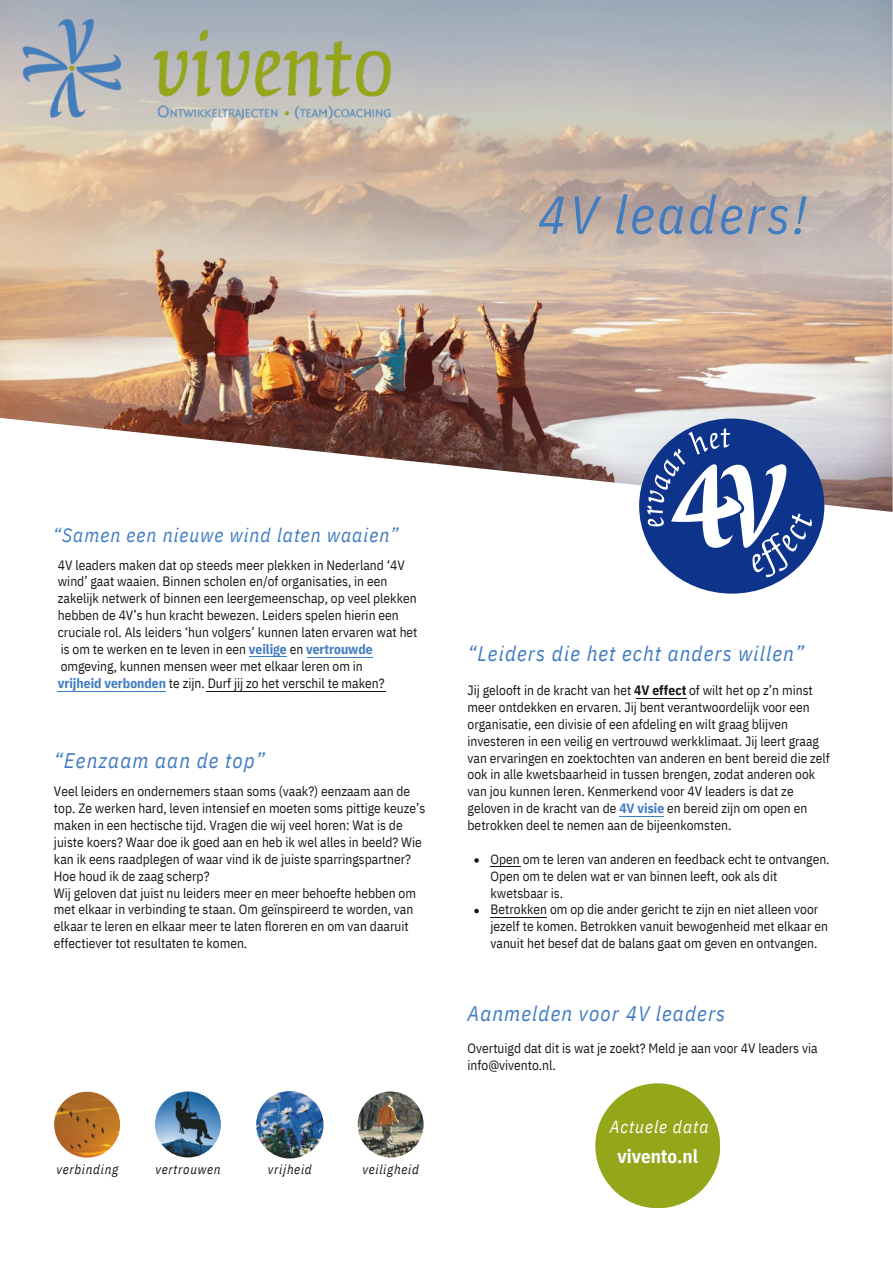
<style>
.page{position:relative;width:893px;height:1264px;background:#fff}
.page>*{position:absolute;margin:0;border:0;box-sizing:border-box;transform-origin:0 0}
.t1{font:italic 53.25px "IBM Plex Sans Cond";letter-spacing:.055em;color:#407cc2}
.t2{font:italic 21px "IBM Plex Sans Cond";letter-spacing:.055em;color:#407cc2}
.t3{font:italic 19.5px "IBM Plex Sans Cond";letter-spacing:.055em;color:#407cc2}
.t4{font:700 18.9px "IBM Plex Sans Cond";color:#fff}
.t5{font:italic 17.4px "IBM Plex Sans Cond";letter-spacing:.055em;color:#fff}
.t6{font:13.5px/16.8px "IBM Plex Sans Cond";color:#171615}
.t7{font:italic 13.05px "IBM Plex Sans Cond";letter-spacing:.055em;color:#171615}
.s1{font-weight:700;color:#407cc2}
.s2{font-weight:700}
</style>
<div class="page">
<img style="left:0;top:0;width:892px;height:512px">
<hr style="left:206px;top:691px;width:179px;height:1px;background:#171615">
<hr style="left:250px;top:656px;width:37px;height:1px;background:#407cc2">
<hr style="left:307px;top:657px;width:65px;height:1px;background:#407cc2">
<hr style="left:58px;top:691px;width:108px;height:1px;background:#407cc2">
<svg style="left:474px;top:858px;width:5px;height:4px"></svg>
<svg style="left:474px;top:908px;width:5px;height:5px"></svg>
<hr style="left:490px;top:866px;width:30px;height:1px;background:#171615">
<hr style="left:490px;top:917px;width:57px;height:1px;background:#171615">
<hr style="left:619px;top:816px;width:45px;height:1px;background:#407cc2">
<div style="left:595px;top:1083px;width:125px;height:125px;background:#94a71b;border-radius:50%"></div>
<hr style="left:636px;top:698px;width:50px;height:1px;background:#171615">
<svg style="left:357px;top:1091px;width:67px;height:67px"></svg>
<svg style="left:155px;top:1091px;width:66px;height:67px"></svg>
<svg style="left:54px;top:1091px;width:67px;height:67px"></svg>
<img style="left:256px;top:1091px;width:67px;height:67px;border-radius:50%">
<img style="left:1px;top:0;width:437px;height:133px">
<svg style="left:639px;top:418px;width:185px;height:175px"></svg>
<p class="t1" style="left:537px;top:179px;width:270px">4V leaders!</p>
<p class="t3" style="left:53px;top:522px;width:347px">“Samen een nieuwe wind laten waaien”</p>
<p class="t6" style="left:58px;top:556px;width:361px">4V leaders maken dat op steeds meer plekken in Nederland ‘4V wind’ gaat waaien. Binnen scholen en/of organisaties, in een zakelijk netwerk of binnen een leergemeenschap, op veel plekken hebben de 4V’s hun kracht bewezen. Leiders spelen hierin een cruciale rol. Als leiders ‘hun volgers’ kunnen laten ervaren wat het is om te werken en te leven in een <span class="s1">veilige</span> en <span class="s1">vertrouwde </span>omgeving, kunnen mensen weer met elkaar leren om in</p>
<p class="t6" style="left:58px;top:674px;width:328px"><span class="s1">vrijheid verbonden</span> te zijn. Durf jij zo het verschil te maken?</p>
<p class="t2" style="left:54px;top:746px;width:212px">“Eenzaam aan de top”</p>
<p class="t6" style="left:54px;top:783px;width:373px">Veel leiders en ondernemers staan soms (vaak?) eenzaam aan de top. Ze werken hard, leven intensief en moeten soms pittige keuze’s maken in een hectische tijd. Vragen die wij veel horen: Wat is de juiste koers? Waar doe ik goed aan en heb ik wel alles in beeld? Wie kan ik eens raadplegen of waar vind ik de juiste sparringspartner?<br>Hoe houd ik de zaag scherp?</p>
<p class="t6" style="left:54px;top:884px;width:363px">Wij geloven dat juist nu leiders meer en meer behoefte hebben om met elkaar in verbinding te staan. Om geïnspireerd te worden, van elkaar te leren en elkaar meer te laten floreren en om van daaruit effectiever tot resultaten te komen.</p>
<p class="t7" style="left:56px;top:1160px;width:63px">verbinding</p>
<p class="t7" style="left:155px;top:1160px;width:66px">vertrouwen</p>
<p class="t7" style="left:268px;top:1160px;width:46px">vrijheid</p>
<p class="t7" style="left:362px;top:1160px;width:58px">veiligheid</p>
<p class="t2" style="left:467px;top:639px;width:338px">“Leiders die het echt anders willen”</p>
<p class="t6" style="left:467px;top:681px;width:347px">Jij gelooft in de kracht van het <span class="s2">4V effect</span> of wilt het op z’n minst</p>
<p class="t6" style="left:467px;top:698px;width:364px">meer ontdekken en ervaren. Jij bent verantwoordelijk voor een organisatie, een divisie of een afdeling en wilt graag blijven investeren in een veilig en vertrouwd werkklimaat. Jij leert graag van ervaringen en zoektochten van anderen en bent bereid die zelf ook in alle kwetsbaarheid in tussen brengen, zodat anderen ook van jou kunnen leren. Kenmerkend voor 4V leaders is dat ze geloven in de kracht van de <span class="s1">4V visie</span> en bereid zijn om open en betrokken deel te nemen aan de bijeenkomsten.</p>
<p class="t6" style="left:490px;top:850px;width:340px">Open om te leren van anderen en feedback echt te ontvangen.<br>Open om te delen wat er van binnen leeft, ook als dit kwetsbaar is.</p>
<p class="t6" style="left:490px;top:901px;width:339px">Betrokken om op die ander gericht te zijn en niet alleen voor jezelf te komen. Betrokken vanuit bewogenheid met elkaar en vanuit het besef dat de balans gaat om geven en ontvangen.</p>
<p class="t2" style="left:467px;top:999px;width:259px">Aanmelden voor 4V leaders</p>
<p class="t6" style="left:467px;top:1039px;width:351px">Overtuigd dat dit is wat je zoekt? Meld je aan voor 4V leaders via info@vivento.nl.</p>
<p class="t5" style="left:609px;top:1115px;width:100px">Actuele data</p>
<p class="t4" style="left:617px;top:1143px;width:82px">vivento.nl</p>
</div>
